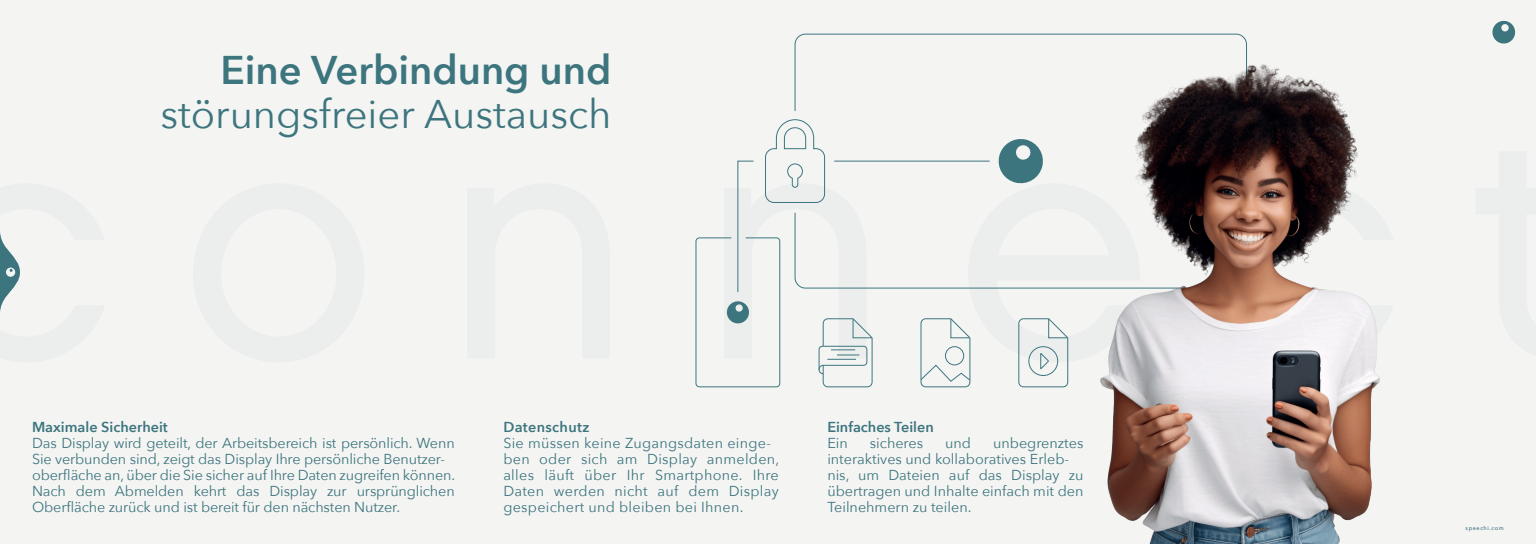
<style>
.page{position:relative;width:1536px;height:544px;background:#f4f4f3}
.page>*{position:absolute;margin:0;border:0;box-sizing:border-box;transform-origin:0 0}
.t1{font:40px "Avenir Next";color:#3d757e}
.t2{font:600 40px "Avenir Next";color:#3d757e}
.t3{font:14.4px/16px "Avenir Next";color:#3d757e}
.t4{font:14.4px/16px "Avenir Next";letter-spacing:.02em;color:#3d757e}
.t5{font:600 14.4px "Avenir Next";color:#3d757e}
.t6{font:600 14.4px "Avenir Next";letter-spacing:.025em;color:#3d757e}
.t7{font:500 5.6px "Avenir Next";letter-spacing:.1em;color:#3d757e}
</style>
<div class="page">
<svg style="left:0;top:232px;width:20px;height:80px"></svg>
<svg style="left:1492px;top:20px;width:24px;height:24px"></svg>
<svg style="left:920px;top:139px;width:149px;height:249px"></svg>
<div style="left:696px;top:237px;width:84px;height:150px;border:1px solid #3d767e;border-radius:3px"></div>
<svg style="left:724px;top:119px;width:149px;height:269px"></svg>
<hr style="left:834px;top:161px;width:156px;height:1px;background:#3d767e">
<img style="left:1083px;top:51px;width:297px;height:493px">
<h1 class="t2" style="left:220px;top:36px;width:393px">Eine Verbindung und</h1>
<h1 class="t1" style="left:160px;top:81px;width:453px">störungsfreier Austausch</h1>
<p class="t5" style="left:32px;top:414px;width:137px">Maximale Sicherheit</p>
<p class="t3" style="left:32px;top:434px;width:425px">Das Display wird geteilt, der Arbeitsbereich ist persönlich. Wenn Sie verbunden sind, zeigt das Display Ihre persönliche Benutzer&shy;oberfläche an, über die Sie sicher auf Ihre Daten zugreifen können.<br>Nach dem Abmelden kehrt das Display zur ursprünglichen Oberfläche zurück und ist bereit für den nächsten Nutzer.</p>
<p class="t6" style="left:503px;top:414px;width:87px">Datenschutz</p>
<p class="t4" style="left:503px;top:434px;width:277px">Sie müssen keine Zugangsdaten einge&shy;ben oder sich am Display anmelden, alles läuft über Ihr Smartphone. Ihre Daten werden nicht auf dem Display gespeichert und bleiben bei Ihnen.</p>
<p class="t5" style="left:827px;top:414px;width:108px">Einfaches Teilen</p>
<p class="t3" style="left:827px;top:434px;width:22px">Ein</p>
<p class="t3" style="left:870px;top:434px;width:55px">sicheres</p>
<p class="t3" style="left:945px;top:434px;width:27px">und</p>
<p class="t3" style="left:827px;top:434px;width:258px;text-indent:166px">unbegrenztes interaktives und kollaboratives Erleb&shy;nis, um Dateien auf das Display zu übertragen und Inhalte einfach mit den<br>Teilnehmern zu teilen.</p>
<p class="t7" style="left:1466px;top:523px;width:40px">speechi.com</p>
</div>
